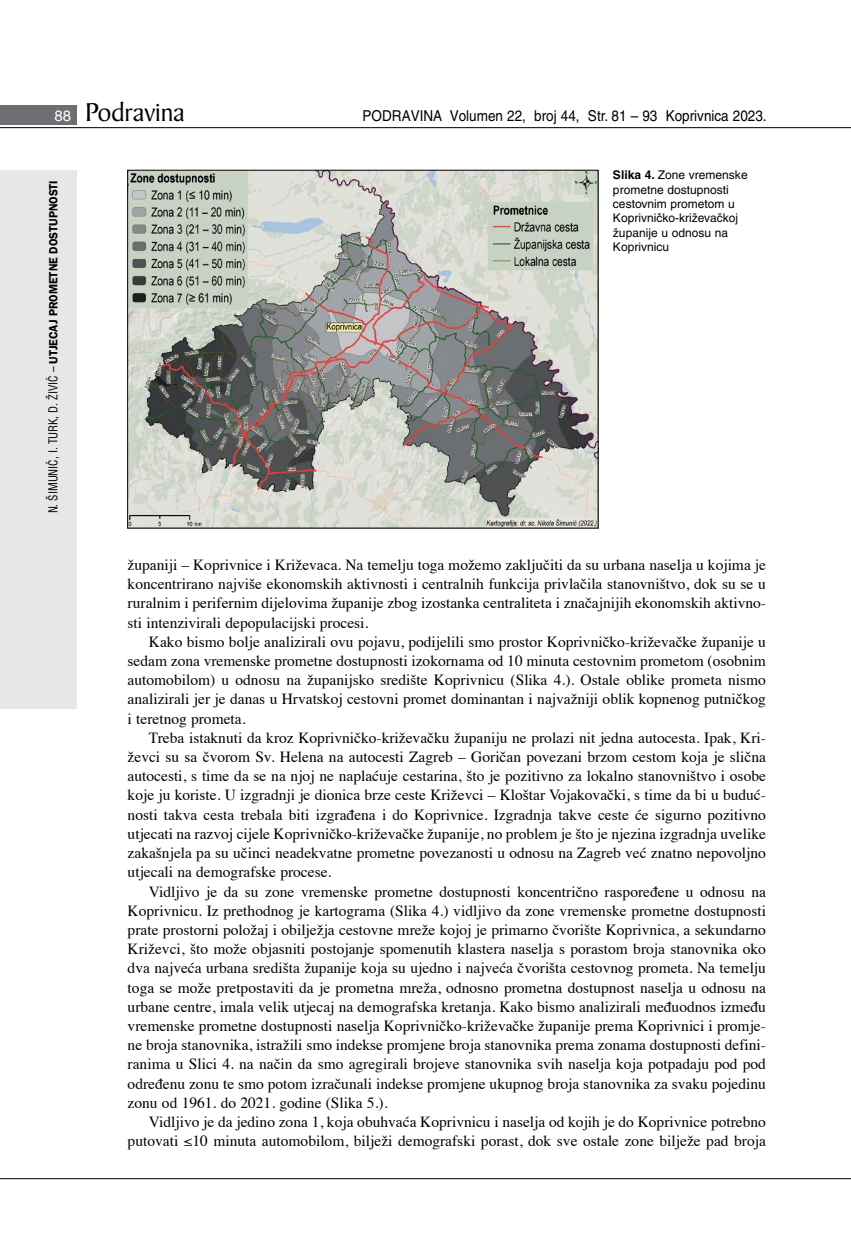
<style>
.page{position:relative;width:851px;height:1234px;background:#fff}
.page>*{position:absolute;margin:0;border:0;box-sizing:border-box;transform-origin:0 0}
.t1{font:27.6px "Baker Signet BT";color:#000}
.t2{font:15.45px/19.2px "Times";color:#000;text-align:justify}
.t3{font:15px "Helvetica LT Skin 29";color:#000;scale:.9 1}
.t4{font:12px/14.4px "Helvetica LT Skin 29";color:#000}
.t5{font:600 12px "ITC Franklin Gothic Skin 29";letter-spacing:-.005em;color:#000;scale:.95 1}
.s1{font-family:"Helvetica LT Skin 29";font-size:15px;color:#fff}
.s2{font-family:"Helvetica LT Skin 29";font-weight:400;font-stretch:condensed}
.s3{font-weight:700}
</style>
<div class="page">
<div style="left:0;top:170px;width:77px;height:538px;background:#e6e7e8"></div>
<div style="left:0;top:105px;width:77px;height:19px;background:#6d6e71"></div>
<hr style="left:0;top:127px;width:850px;height:1px;background:#000">
<hr style="left:0;top:1177px;width:850px;height:1px;background:#000">
<img style="left:129px;top:172px;width:467px;height:354px">
<h1 class="t1" style="left:55px;top:95px;width:131px"><span class="s1">88</span> Podravina</h1>
<p class="t3" style="left:362px;top:107px;width:450px">PODRAVINA Volumen 22, broj 44, Str. 81 – 93 Koprivnica 2023.</p>
<p class="t5" style="left:46px;top:513px;width:352px;rotate:-90deg"><span class="s2">N. ŠIMUNIĆ, I. TURK, D. ŽIVIĆ –</span> UTJECAJ PROMETNE DOSTUPNOSTI</p>
<p class="t4" style="left:613px;top:168px;width:136px"><span class="s3">Slika 4.</span> Zone vremenske prometne dostupnosti cestovnim prometom u<br>Koprivničko-križevačkoj županije u odnosu na<br>Koprivnicu</p>
<p class="t2" style="left:128px;top:553px;width:639px">županiji – Koprivnice i Križevaca. Na temelju toga možemo zaključiti da su urbana naselja u kojima je koncentrirano najviše ekonomskih aktivnosti i centralnih funkcija privlačila stanovništvo, dok su se u ruralnim i perifernim dijelovima županije zbog izostanka centraliteta i značajnijih ekonomskih aktivno&shy;sti intenzivirali depopulacijski procesi.</p>
<p class="t2" style="left:128px;top:630px;width:639px;text-indent:21px">Kako bismo bolje analizirali ovu pojavu, podijelili smo prostor Koprivničko-križevačke županije u sedam zona vremenske prometne dostupnosti izokornama od 10 minuta cestovnim prometom (osobnim automobilom) u odnosu na županijsko središte Koprivnicu (Slika 4.). Ostale oblike prometa nismo analizirali jer je danas u Hrvatskoj cestovni promet dominantan i najvažniji oblik kopnenog putničkog i teretnog prometa.</p>
<p class="t2" style="left:128px;top:726px;width:639px;text-indent:21px">Treba istaknuti da kroz Koprivničko-križevačku županiju ne prolazi nit jedna autocesta. Ipak, Kri&shy;ževci su sa čvorom Sv. Helena na autocesti Zagreb – Goričan povezani brzom cestom koja je slična autocesti, s time da se na njoj ne naplaćuje cestarina, što je pozitivno za lokalno stanovništvo i osobe koje ju koriste. U izgradnji je dionica brze ceste Križevci – Kloštar Vojakovački, s time da bi u buduć&shy;nosti takva cesta trebala biti izgrađena i do Koprivnice. Izgradnja takve ceste će sigurno pozitivno utjecati na razvoj cijele Koprivničko-križevačke županije, no problem je što je njezina izgradnja uvelike zakašnjela pa su učinci neadekvatne prometne povezanosti u odnosu na Zagreb već znatno nepovoljno utjecali na demografske procese.</p>
<p class="t2" style="left:128px;top:880px;width:639px;text-indent:21px">Vidljivo je da su zone vremenske prometne dostupnosti koncentrično raspoređene u odnosu na Koprivnicu. Iz prethodnog je kartograma (Slika 4.) vidljivo da zone vremenske prometne dostupnosti prate prostorni položaj i obilježja cestovne mreže kojoj je primarno čvorište Koprivnica, a sekundarno Križevci, što može objasniti postojanje spomenutih klastera naselja s porastom broja stanovnika oko dva najveća urbana središta županije koja su ujedno i najveća čvorišta cestovnog prometa. Na temelju toga se može pretpostaviti da je prometna mreža, odnosno prometna dostupnost naselja u odnosu na urbane centre, imala velik utjecaj na demografska kretanja. Kako bismo analizirali međuodnos između vremenske prometne dostupnosti naselja Koprivničko-križevačke županije prema Koprivnici i promje&shy;ne broja stanovnika, istražili smo indekse promjene broja stanovnika prema zonama dostupnosti defini&shy;ranima u Slici 4. na način da smo agregirali brojeve stanovnika svih naselja koja potpadaju pod pod određenu zonu te smo potom izračunali indekse promjene ukupnog broja stanovnika za svaku pojedinu zonu od 1961. do 2021. godine (Slika 5.).</p>
<p class="t2" style="left:128px;top:1110px;width:639px;text-align:right">Vidljivo je da jedino zona 1, koja obuhvaća Koprivnicu i naselja od kojih je do Koprivnice potrebno putovati ≤10 minuta automobilom, bilježi demografski porast, dok sve ostale zone bilježe pad broja</p>
</div>
